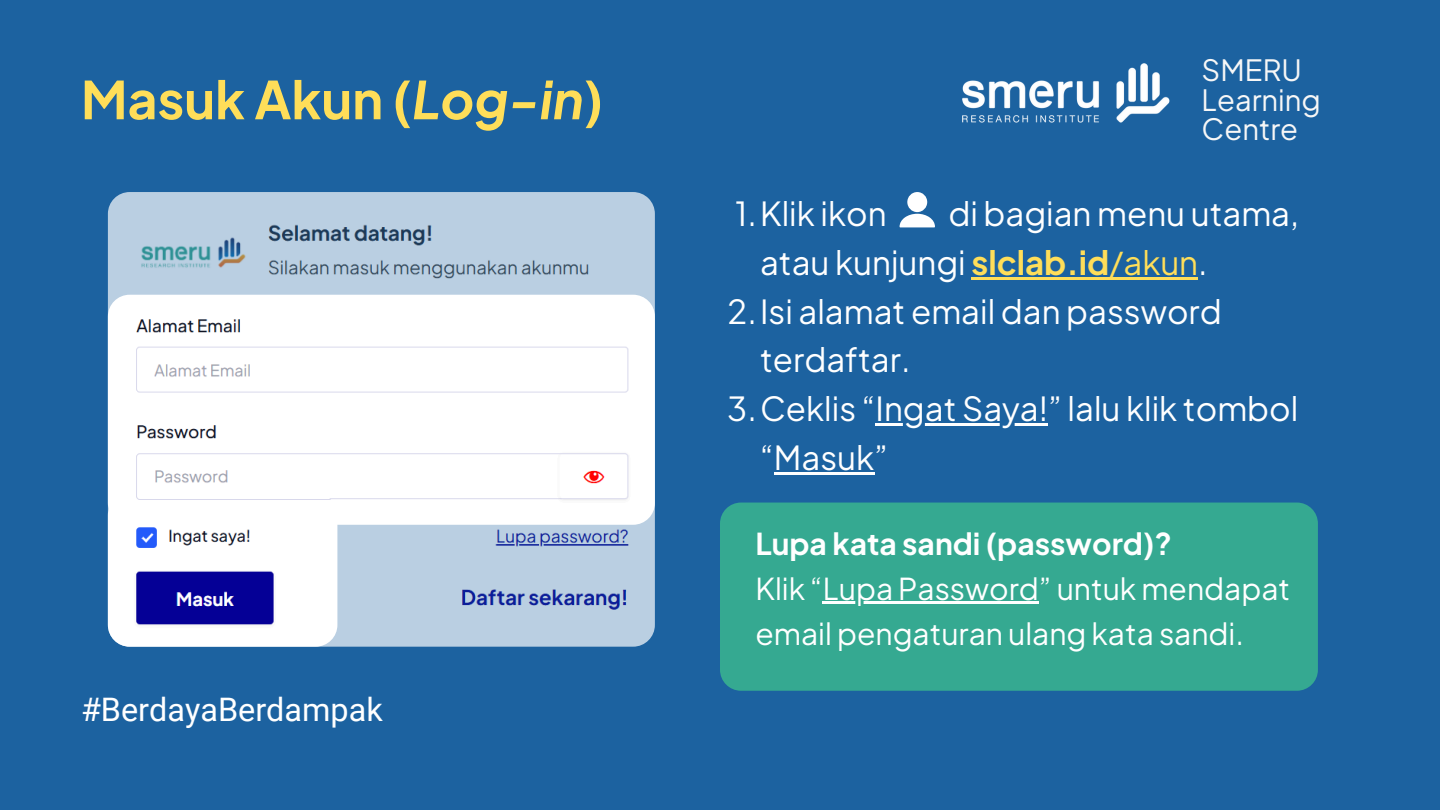
<style>
.page{position:relative;width:1440px;height:810px;background:#1c62a0}
.page>*{position:absolute;margin:0;border:0;box-sizing:border-box;transform-origin:0 0}
.t1{font:700 52px "Plus Jakarta Sans";color:#ffde59}
.t2{font:33px/48.8px "Plus Jakarta Sans";color:#fff}
.t3{font:32.4px "Roboto";color:#fff}
.t4{font:30px/45px "Plus Jakarta Sans";color:#fff}
.t5{font:29.2px/29.2px "Plus Jakarta Sans";color:#f7f7f7}
.s1{font-style:italic}
.s2{font-weight:700;color:#ffde59}
.s3{color:#ffde59}
.s4{font-weight:700}
</style>
<div class="page">
<hr style="left:971px;top:277px;width:138px;height:3px;background:#ffde59">
<hr style="left:1109px;top:277px;width:89px;height:3px;background:#ffde59">
<hr style="left:876px;top:423px;width:172px;height:3px;background:#fff">
<hr style="left:774px;top:472px;width:100px;height:3px;background:#fff">
<img style="left:962px;top:63px;width:208px;height:60px">
<svg style="left:900px;top:192px;width:35px;height:35px"></svg>
<img style="left:108px;top:192px;width:547px;height:455px">
<div style="left:720px;top:503px;width:598px;height:188px;background:#35a991;border-radius:21px"></div>
<hr style="left:823px;top:601px;width:216px;height:3px;background:#fff">
<div style="left:108px;top:295px;width:547px;height:230px;background:#fff;border-radius:22px"></div>
<img style="left:108px;top:493px;width:229px;height:153px;border-radius:22px">
<p class="t1" style="left:81px;top:65px;width:524px">Masuk Akun (<span class="s1">Log-in</span>)</p>
<h2 class="t3" style="left:81px;top:690px;width:303px">#BerdayaBerdampak</h2>
<p class="t5" style="left:1202px;top:55px;width:102px">SMERU</p>
<p class="t5" style="left:1202px;top:84px;width:121px">Learning<br>Centre</p>
<h1 class="t2" style="left:760px;top:188px;width:540px;text-indent:188px">di bagian menu utama, atau kunjungi <span class="s2">slclab.id</span><span class="s3">/akun</span>.</h1>
<p class="t2" style="left:760px;top:286px;width:463px;text-indent:-33px">2.Isi alamat email dan password terdaftar.</p>
<p class="t2" style="left:727px;top:383px;width:573px">3.Ceklis “Ingat Saya!” lalu klik tombol</p>
<p class="t2" style="left:760px;top:432px;width:129px">“Masuk”</p>
<h1 class="t2" style="left:735px;top:188px;width:153px">1.Klik ikon</h1>
<p class="t4" style="left:755px;top:520px;width:536px"><span class="s4">Lupa kata sandi (password)?<br></span>Klik “Lupa Password” untuk mendapat</p>
<p class="t4" style="left:755px;top:610px;width:490px">email pengaturan ulang kata sandi.</p>
</div>
